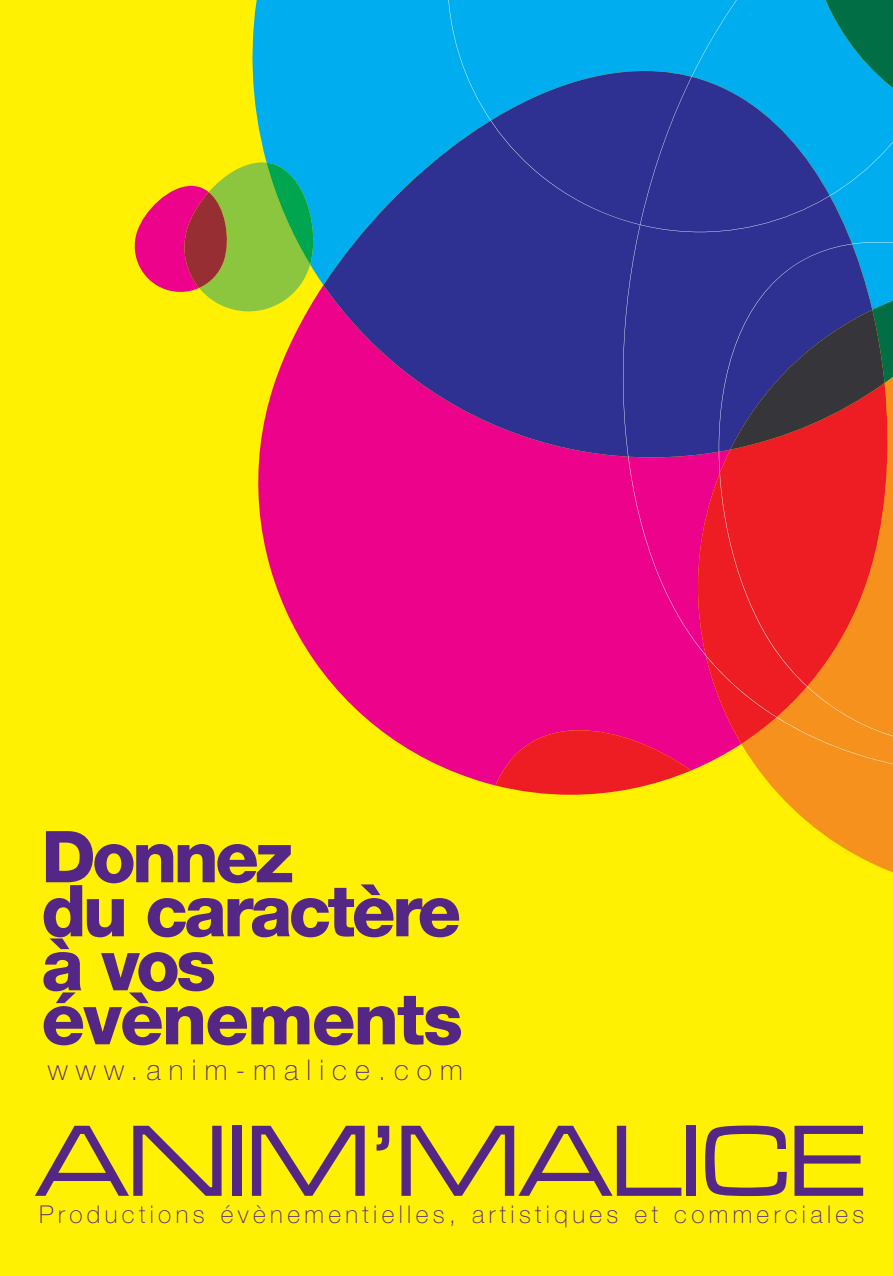
<style>
.page{position:relative;width:893px;height:1276px;background:#fff101}
.page>*{position:absolute;margin:0;border:0;box-sizing:border-box;transform-origin:0 0}
.t1{font:105px "Microgramma D Medi Exte";color:#542685}
.t2{font:800 71.55px/54px "Helvetica Neue";letter-spacing:-.05em;color:#542685}
.t3{font:100 28.5px "Helvetica Neue";letter-spacing:.285em;color:#542685}
.t4{font:100 24.45px "Helvetica Neue";letter-spacing:.18em;color:#542685}
</style>
<div class="page">
<div style="left:252px;top:0;width:196px;height:285px;background:#00aeef"></div>
<svg style="left:242px;top:286px;width:381px;height:499px;fill:#ed028c"></svg>
<svg style="left:323px;top:71px;width:300px;height:386px;background:#4940a3"></svg>
<svg style="left:496px;top:730px;width:181px;height:64px;background:#ef2b2f"></svg>
<svg style="left:134px;top:162px;width:186px;height:149px"></svg>
<svg style="left:763px;top:776px;width:130px;height:97px;fill:#f6911e"></svg>
<svg style="left:448px;top:0;width:175px;height:232px;background:#1a68bb"></svg>
<svg style="left:623px;top:0;width:270px;height:776px;background:#5a4d9e"></svg>
<svg style="left:719px;top:242px;width:174px;height:505px;background:#aa3b43"></svg>
<h2 class="t2" style="left:41px;top:836px;width:423px">Donnez<br>du caractère à vos évènements</h2>
<p class="t3" style="left:48px;top:1060px;width:417px">www.anim-malice.com</p>
<h1 class="t1" style="left:36px;top:1098px;width:830px">ANIM’MALICE</h1>
<p class="t4" style="left:39px;top:1205px;width:827px">Productions évènementielles, artistiques et commerciales</p>
</div>
